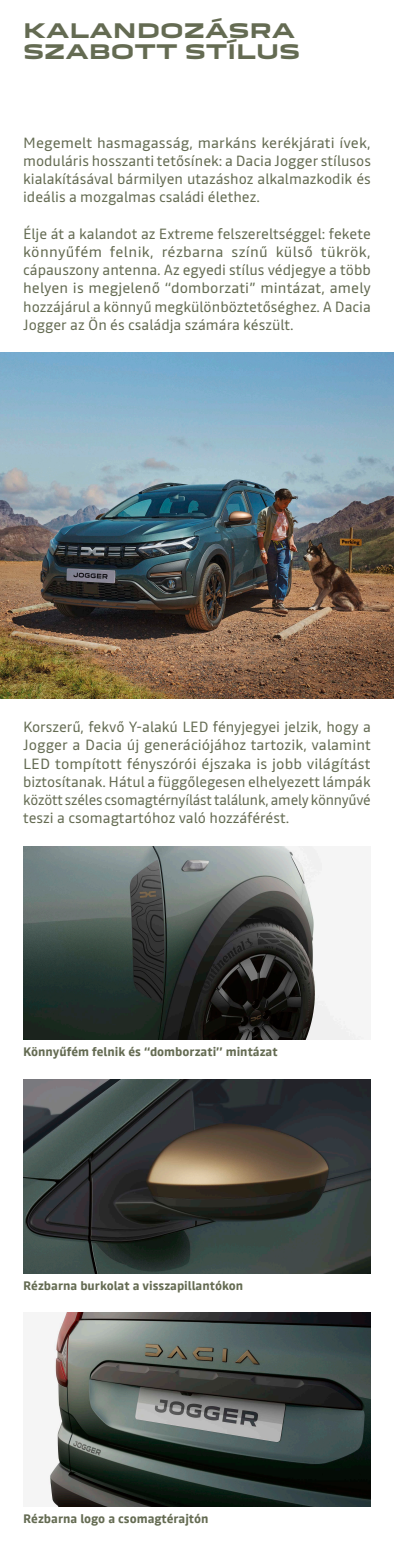
<style>
.page{position:relative;width:394px;height:1546px;background:#fff}
.page>*{position:absolute;margin:0;border:0;box-sizing:border-box;transform-origin:0 0}
._02_Titre_Kaki{font:700 19.6px/21.3px "Dacia Block Extended";color:#646b52}
._02_Texte_Courant_Kaki{font:14.7px/18.2px "Read";color:#646b52;text-align:justify}
._02_Texte_sous_image_Kaki{font:700 12.25px "Read";color:#646b52}
</style>
<div class="page">
<img style="left:0;top:353px;width:394px;height:346px">
<img style="left:23px;top:1079px;width:348px;height:194px">
<img style="left:23px;top:846px;width:341px;height:194px">
<img style="left:48px;top:1313px;width:323px;height:193px">
<p class="_02_Titre_Kaki" style="left:23px;top:20px;width:279px">KALANDOZÁSRA<br>SZABOTT STÍLUS</p>
<p class="_02_Texte_Courant_Kaki" style="left:23px;top:133px;width:349px">Megemelt hasmagasság, markáns kerékjárati ívek, moduláris hosszanti tetősínek: a Dacia Jogger stílusos kialakításával bármilyen utazáshoz alkalmazkodik és ideális a mozgalmas családi élethez.</p>
<p class="_02_Texte_Courant_Kaki" style="left:23px;top:224px;width:349px">Élje át a kalandot az Extreme felszereltséggel: fekete könnyűfém felnik, rézbarna színű külső tükrök, cápauszony antenna. Az egyedi stílus védjegye a több helyen is megjelenő ‘‘domborzati’’ mintázat, amely hozzájárul a könnyű megkülönböztetőséghez. A Dacia Jogger az Ön és családja számára készült.</p>
<p class="_02_Texte_Courant_Kaki" style="left:23px;top:718px;width:349px">Korszerű, fekvő Y-alakú LED fényjegyei jelzik, hogy a Jogger a Dacia új generációjához tartozik, valamint LED tompított fényszórói éjszaka is jobb világítást biztosítanak. Hátul a függőlegesen elhelyezett lámpák között széles csomagtérnyílást találunk, amely könnyűvé teszi a csomagtartóhoz való hozzáférést.</p>
<p class="_02_Texte_sous_image_Kaki" style="left:23px;top:1043px;width:256px">Könnyűfém felnik és ‘‘domborzati’’ mintázat</p>
<p class="_02_Texte_sous_image_Kaki" style="left:23px;top:1277px;width:221px">Rézbarna burkolat a visszapillantókon</p>
<p class="_02_Texte_sous_image_Kaki" style="left:23px;top:1510px;width:187px">Rézbarna logo a csomagtérajtón</p>
</div>
